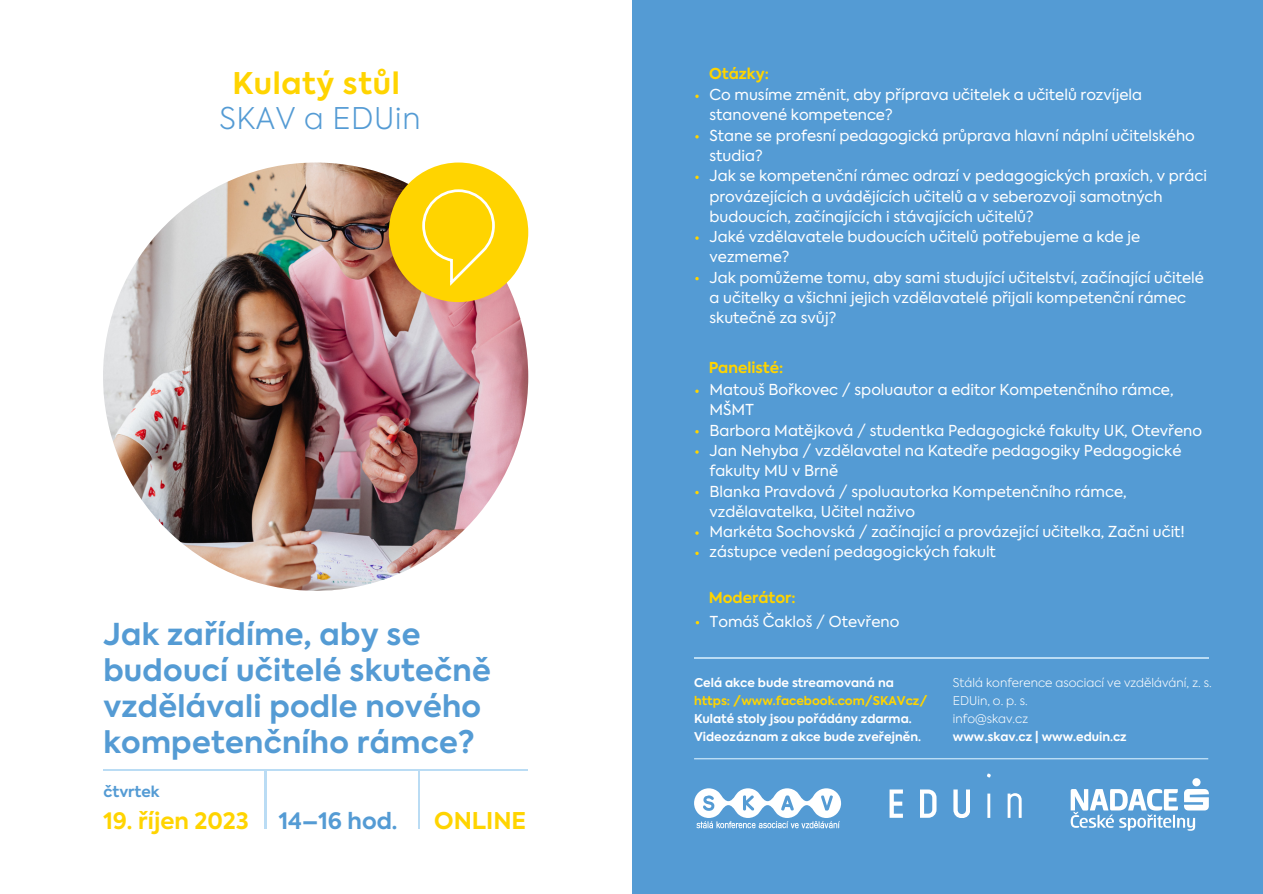
<style>
.page{position:relative;width:1263px;height:894px;background:#fff}
.page>*{position:absolute;margin:0;border:0;box-sizing:border-box;transform-origin:0 0}
.t1{font:700 30px/36px "Axiforma";letter-spacing:.01em;color:#549bd4}
.t2{font:700 29.7px "Axiforma";letter-spacing:.025em;color:#ffd400}
.t3{font:300 29.7px "Axiforma";letter-spacing:.025em;color:#549bd4}
.t4{font:700 22.95px "Axiforma";color:#ffd400}
.t5{font:700 22.5px "Axiforma";color:#ffd400}
.t6{font:700 22.5px "Axiforma";color:#549bd4}
.t7{font:15px/20.2px "Axiforma";color:#fff}
.t8{font:700 15px "Axiforma";color:#ffd400}
.t9{font:700 15px "Axiforma";color:#549bd4}
.t10{font:700 12px/18px "Axiforma";color:#fff}
.t11{font:300 12px/18px "Axiforma";color:#fff}
.s1{color:#ffd400}
</style>
<div class="page">
<div style="left:631px;top:0;width:631px;height:893px;background:#549bd4"></div>
<img style="left:103px;top:162px;width:425px;height:428px;border-radius:50%">
<hr style="left:103px;top:769px;width:425px;height:1px;background:#badcf4">
<hr style="left:418px;top:769px;width:2px;height:58px;background:#badcf4">
<hr style="left:265px;top:769px;width:1px;height:58px;background:#badcf4">
<div style="left:389px;top:162px;width:139px;height:140px;background:#ffd400;border-radius:50%"></div>
<svg style="left:422px;top:189px;width:73px;height:97px"></svg>
<svg style="left:694px;top:788px;width:147px;height:40px"></svg>
<svg style="left:889px;top:789px;width:14px;height:28px"></svg>
<svg style="left:920px;top:789px;width:16px;height:28px"></svg>
<svg style="left:953px;top:809px;width:17px;height:9px"></svg>
<hr style="left:694px;top:656px;width:514px;height:2px;background:#badcf4">
<hr style="left:694px;top:757px;width:514px;height:2px;background:#badcf4">
<svg style="left:987px;top:773px;width:4px;height:44px"></svg>
<svg style="left:1008px;top:793px;width:14px;height:24px"></svg>
<svg style="left:1192px;top:777px;width:8px;height:9px"></svg>
<svg style="left:1071px;top:789px;width:138px;height:41px"></svg>
<svg style="left:695px;top:389px;width:4px;height:4px"></svg>
<svg style="left:695px;top:430px;width:4px;height:3px"></svg>
<svg style="left:695px;top:450px;width:4px;height:3px"></svg>
<svg style="left:695px;top:490px;width:4px;height:4px"></svg>
<svg style="left:695px;top:551px;width:4px;height:4px"></svg>
<svg style="left:695px;top:95px;width:4px;height:3px"></svg>
<svg style="left:695px;top:135px;width:4px;height:3px"></svg>
<svg style="left:695px;top:175px;width:4px;height:4px"></svg>
<svg style="left:695px;top:236px;width:4px;height:4px"></svg>
<svg style="left:695px;top:277px;width:4px;height:3px"></svg>
<p class="t2" style="left:232px;top:71px;width:169px">Kulatý stůl</p>
<p class="t3" style="left:220px;top:106px;width:202px">SKAV a EDUin</p>
<p class="t1" style="left:103px;top:618px;width:389px">Jak zařídíme, aby se budoucí učitelé skutečně vzdělávali podle nového kompetenčního rámce?</p>
<p class="t9" style="left:103px;top:784px;width:58px">čtvrtek</p>
<p class="t5" style="left:103px;top:811px;width:147px">19. říjen 2023</p>
<p class="t6" style="left:279px;top:811px;width:120px">14–16 hod.</p>
<p class="t4" style="left:434px;top:811px;width:93px">ONLINE</p>
<p class="t8" style="left:709px;top:67px;width:61px">Otázky:</p>
<p class="t7" style="left:709px;top:86px;width:434px">Co musíme změnit, aby příprava učitelek a učitelů rozvíjela stanovené kompetence?</p>
<p class="t7" style="left:709px;top:126px;width:487px">Stane se profesní pedagogická průprava hlavní náplní učitelského studia?</p>
<p class="t7" style="left:709px;top:167px;width:499px">Jak se kompetenční rámec odrazí v pedagogických praxích, v práci provázejících a uvádějících učitelů a v seberozvoji samotných budoucích, začínajících i stávajících učitelů?</p>
<p class="t7" style="left:709px;top:228px;width:432px">Jaké vzdělavatele budoucích učitelů potřebujeme a kde je vezmeme?</p>
<p class="t7" style="left:709px;top:268px;width:496px">Jak pomůžeme tomu, aby sami studující učitelství, začínající učitelé a učitelky a všichni jejich vzdělavatelé přijali kompetenční rámec skutečně za svůj?</p>
<p class="t8" style="left:709px;top:361px;width:76px">Panelisté:</p>
<p class="t7" style="left:709px;top:381px;width:466px">Matouš Bořkovec / spoluautor a editor Kompetenčního rámce,<br>MŠMT</p>
<p class="t7" style="left:709px;top:421px;width:494px">Barbora Matějková / studentka Pedagogické fakulty UK, Otevřeno</p>
<p class="t7" style="left:709px;top:441px;width:473px">Jan Nehyba / vzdělavatel na Katedře pedagogiky Pedagogické fakulty MU v Brně</p>
<p class="t7" style="left:709px;top:482px;width:419px">Blanka Pravdová / spoluautorka Kompetenčního rámce, vzdělavatelka, Učitel naživo</p>
<p class="t7" style="left:709px;top:522px;width:477px">Markéta Sochovská / začínající a provázející učitelka, Začni učit!</p>
<p class="t7" style="left:709px;top:543px;width:288px">zástupce vedení pedagogických fakult</p>
<p class="t8" style="left:709px;top:591px;width:89px">Moderátor:</p>
<p class="t7" style="left:710px;top:612px;width:191px">Tomáš Čakloš / Otevřeno</p>
<p class="t10" style="left:694px;top:674px;width:235px">Celá akce bude streamovaná na <span class="s1">https: /www.facebook.com/SKAVcz/ </span>Kulaté stoly jsou pořádány zdarma.<br>Videozáznam z akce bude zveřejněn.</p>
<p class="t11" style="left:953px;top:674px;width:260px">Stálá konference asociací ve vzdělávání, z. s.<br>EDUin, o. p. s.</p>
<p class="t11" style="left:953px;top:710px;width:77px">info@skav.cz</p>
<p class="t10" style="left:953px;top:728px;width:175px">www.skav.cz | www.eduin.cz</p>
</div>
